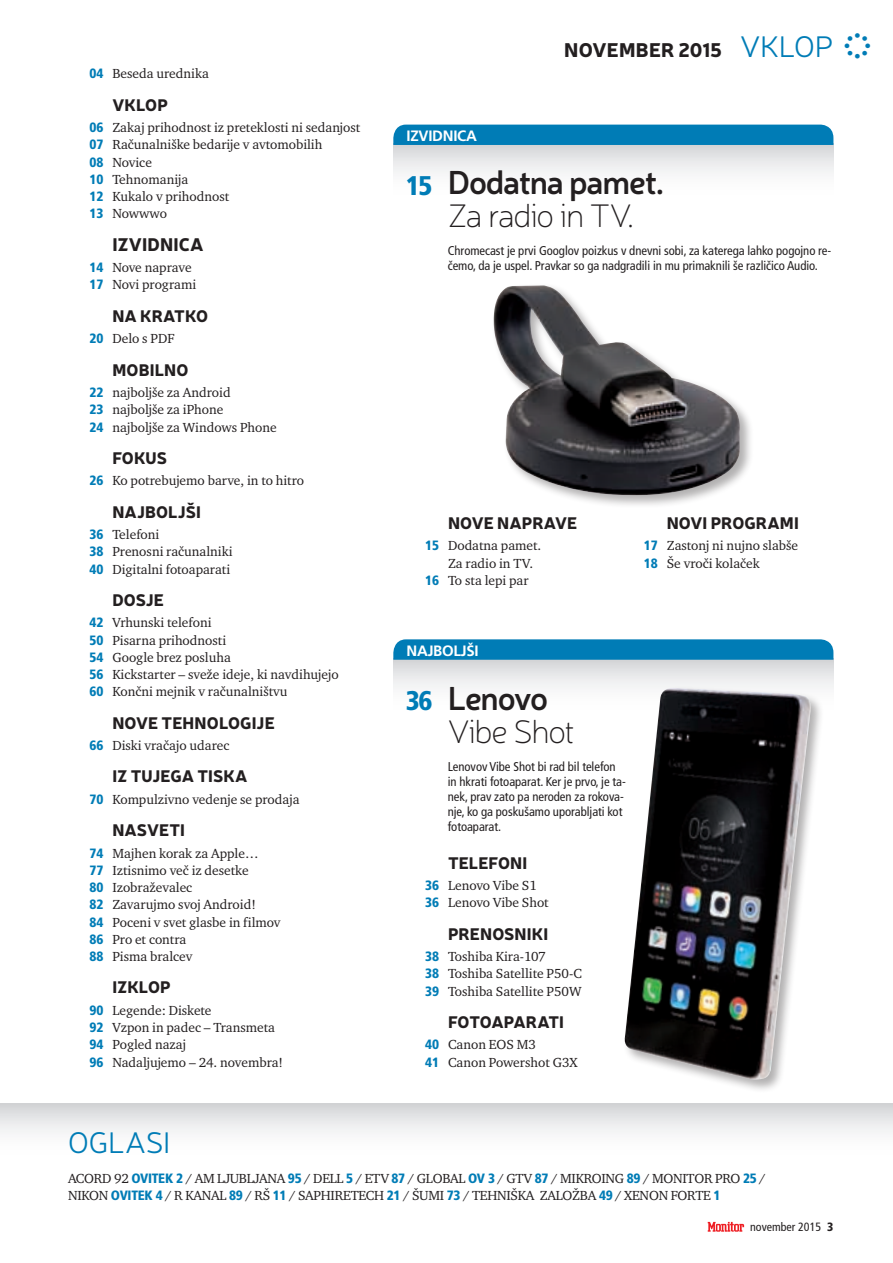
<style>
.page{position:relative;width:893px;height:1263px;background:#fff}
.page>*{position:absolute;margin:0;border:0;box-sizing:border-box;transform-origin:0 0}
.Kazalo_3{font:600 33px/33px "Neris";letter-spacing:-.035em;color:#231f20}
.Kazalo_3-2{font:100 33px/33px "Neris";letter-spacing:-.045em;color:#231f20}
.t1{font:300 30px "Neris";letter-spacing:-.005em;color:#007cb6}
.Uvod_PREIZKUSI{font:900 condensed 27px "Frutiger LT Std";color:#007cb6}
.Kazalo_2{font:25.8px "roam monitor";color:#007cb6}
.t2{font:900 19.5px "Neris";letter-spacing:.01em;color:#231f20}
.Kazalo_1{font:900 18px "Neris";letter-spacing:.005em;color:#231f20}
.Kazalo_1-2{font:900 16.5px "Neris";letter-spacing:.005em;color:#231f20}
.Uvod_PREIZKUSI-2{font:700 15px "Frutiger LT Std";letter-spacing:-.015em;color:#fff}
.Kazalo_2-2{font:13.5px/17.2px "Charter Itc TEE";color:#231f20}
.Body_TEXT{font:13.5px/16.5px "Charter Itc TEE";letter-spacing:-.02em;color:#231f20}
.Body_TEXT_okvir{font:condensed 12.75px/15px "Frutiger LT Std";letter-spacing:-.005em;color:#231f20}
.Pagina{font:condensed 12px "Frutiger LT Std";color:#231f20}
.s1{font-family:"Frutiger LT Std";font-weight:900;font-stretch:condensed;color:#007cb6}
.s2{font-weight:300;font-size:30px;color:#007cb6}
.s3{font-weight:100}
.s4{font-weight:600}
.s5{font-weight:900}
</style>
<div class="page">
<svg style="left:708px;top:1222px;width:36px;height:10px"></svg>
<div style="left:0;top:1104px;width:893px;height:58px;background:linear-gradient(to bottom,#dadbde,#fff)"></div>
<div style="left:393px;top:659px;width:440px;height:58px;background:linear-gradient(to bottom,#dadbde,#fff)"></div>
<svg style="left:393px;top:639px;width:440px;height:21px;background:#0980b8"></svg>
<div style="left:393px;top:144px;width:440px;height:59px;background:linear-gradient(to bottom,#dadbdd,#fff)"></div>
<div style="left:393px;top:125px;width:440px;height:20px;background:#007cb6"></div>
<div style="left:492px;top:283px;width:262px;height:226px;background:#231f20;opacity:.35"></div>
<img style="left:492px;top:285px;width:249px;height:212px">
<div style="left:623px;top:686px;width:202px;height:408px;background:#231f20;opacity:.35"></div>
<img style="left:623px;top:688px;width:189px;height:392px">
<p class="Kazalo_2-2" style="left:89px;top:65px;width:121px"><span class="s1">04</span> Beseda urednika</p>
<p class="Kazalo_1-2" style="left:112px;top:93px;width:57px">VKLOP</p>
<p class="Kazalo_2-2" style="left:89px;top:119px;width:273px"><span class="s1">06</span> Zakaj prihodnost iz preteklosti ni sedanjost</p>
<p class="Kazalo_2-2" style="left:89px;top:136px;width:234px"><span class="s1">07</span> Računalniške bedarije v avtomobilih</p>
<p class="Kazalo_2-2" style="left:89px;top:153px;width:64px"><span class="s1">08</span> Novice</p>
<p class="Kazalo_2-2" style="left:89px;top:171px;width:100px"><span class="s1">10</span> Tehnomanija</p>
<p class="Kazalo_2-2" style="left:89px;top:188px;width:141px"><span class="s1">12</span> Kukalo v prihodnost</p>
<p class="Kazalo_2-2" style="left:89px;top:205px;width:79px"><span class="s1">13</span> Nowwwo</p>
<p class="Kazalo_1" style="left:112px;top:231px;width:93px">IZVIDNICA</p>
<p class="Kazalo_2-2" style="left:89px;top:259px;width:104px"><span class="s1">14</span> Nove naprave</p>
<p class="Kazalo_2-2" style="left:89px;top:276px;width:108px"><span class="s1">17</span> Novi programi</p>
<p class="Kazalo_1-2" style="left:112px;top:304px;width:97px">NA KRATKO</p>
<p class="Kazalo_2-2" style="left:89px;top:330px;width:87px"><span class="s1">20</span> Delo s PDF</p>
<p class="Kazalo_1-2" style="left:112px;top:357px;width:78px">MOBILNO</p>
<p class="Kazalo_2-2" style="left:89px;top:384px;width:143px"><span class="s1">22</span> najboljše za Android</p>
<p class="Kazalo_2-2" style="left:89px;top:401px;width:136px"><span class="s1">23</span> najboljše za iPhone</p>
<p class="Kazalo_2-2" style="left:89px;top:418px;width:189px"><span class="s1">24</span> najboljše za Windows Phone</p>
<p class="Kazalo_1-2" style="left:112px;top:446px;width:56px">FOKUS</p>
<p class="Kazalo_2-2" style="left:89px;top:472px;width:216px"><span class="s1">26</span> Ko potrebujemo barve, in to hitro</p>
<p class="Kazalo_1-2" style="left:112px;top:499px;width:90px">NAJBOLJŠI</p>
<p class="Kazalo_2-2" style="left:89px;top:526px;width:71px"><span class="s1">36</span> Telefoni</p>
<p class="Kazalo_2-2" style="left:89px;top:543px;width:145px"><span class="s1">38</span> Prenosni računalniki</p>
<p class="Kazalo_2-2" style="left:89px;top:560px;width:142px"><span class="s1">40</span> Digitalni fotoaparati</p>
<p class="Kazalo_1-2" style="left:112px;top:588px;width:53px">DOSJE</p>
<p class="Kazalo_2-2" style="left:89px;top:614px;width:124px"><span class="s1">42</span> Vrhunski telefoni</p>
<p class="Kazalo_2-2" style="left:89px;top:631px;width:138px"><span class="s1">50</span> Pisarna prihodnosti</p>
<p class="Kazalo_2-2" style="left:89px;top:648px;width:143px"><span class="s1">54</span> Google brez posluha</p>
<p class="Kazalo_2-2" style="left:89px;top:666px;width:251px"><span class="s1">56</span> Kickstarter – sveže ideje, ki navdihujejo</p>
<p class="Kazalo_2-2" style="left:89px;top:683px;width:200px"><span class="s1">60</span> Končni mejnik v računalništvu</p>
<p class="Kazalo_1-2" style="left:112px;top:710px;width:164px">NOVE TEHNOLOGIJE</p>
<p class="Kazalo_2-2" style="left:89px;top:737px;width:142px"><span class="s1">66</span> Diski vračajo udarec</p>
<p class="Kazalo_1-2" style="left:112px;top:764px;width:137px">IZ TUJEGA TISKA</p>
<p class="Kazalo_2-2" style="left:89px;top:791px;width:212px"><span class="s1">70</span> Kompulzivno vedenje se prodaja</p>
<p class="Kazalo_1-2" style="left:112px;top:818px;width:74px">NASVETI</p>
<p class="Kazalo_2-2" style="left:89px;top:844px;width:171px"><span class="s1">74</span> Majhen korak za Apple…</p>
<p class="Kazalo_2-2" style="left:89px;top:862px;width:161px"><span class="s1">77</span> Iztisnimo več iz desetke</p>
<p class="Kazalo_2-2" style="left:89px;top:879px;width:104px"><span class="s1">80</span> Izobraževalec</p>
<p class="Kazalo_2-2" style="left:89px;top:896px;width:168px"><span class="s1">82</span> Zavarujmo svoj Android!</p>
<p class="Kazalo_2-2" style="left:89px;top:913px;width:193px"><span class="s1">84</span> Poceni v svet glasbe in filmov</p>
<p class="Kazalo_2-2" style="left:89px;top:931px;width:99px"><span class="s1">86</span> Pro et contra</p>
<p class="Kazalo_2-2" style="left:89px;top:948px;width:105px"><span class="s1">88</span> Pisma bralcev</p>
<p class="Kazalo_1-2" style="left:112px;top:975px;width:60px">IZKLOP</p>
<p class="Kazalo_2-2" style="left:89px;top:1002px;width:124px"><span class="s1">90</span> Legende: Diskete</p>
<p class="Kazalo_2-2" style="left:89px;top:1019px;width:187px"><span class="s1">92</span> Vzpon in padec – Transmeta</p>
<p class="Kazalo_2-2" style="left:89px;top:1036px;width:98px"><span class="s1">94</span> Pogled nazaj</p>
<p class="Kazalo_2-2" style="left:89px;top:1053px;width:195px"><span class="s1">96</span> Nadaljujemo – 24. novembra!</p>
<p class="t1" style="left:68px;top:1123px;width:104px">OGLASI</p>
<p class="Uvod_PREIZKUSI-2" style="left:407px;top:127px;width:72px">IZVIDNICA</p>
<p class="t2" style="left:564px;top:36px;width:271px">NOVEMBER 2015 <span class="s2">VKLOP</span></p>
<p class="Kazalo_2" style="left:845px;top:35px;width:27px">U</p>
<p class="Uvod_PREIZKUSI" style="left:406px;top:169px;width:28px">15</p>
<p class="Kazalo_3" style="left:448px;top:164px;width:218px">Dodatna pamet.<br><span class="s3">Za radio in TV.</span></p>
<p class="Body_TEXT_okvir" style="left:448px;top:243px;width:385px">Chromecast je prvi Googlov poizkus v dnevni sobi, za katerega lahko pogojno re&shy;čemo, da je uspel. Pravkar so ga nadgradili in mu primaknili še različico Audio.</p>
<p class="Kazalo_1-2" style="left:448px;top:511px;width:131px">NOVE NAPRAVE</p>
<p class="Kazalo_2-2" style="left:448px;top:537px;width:95px;text-indent:-23px"><span class="s1">15</span> Dodatna pamet.<br>Za radio in TV.</p>
<p class="Kazalo_2-2" style="left:425px;top:572px;width:105px"><span class="s1">16</span> To sta lepi par</p>
<p class="Kazalo_1-2" style="left:667px;top:511px;width:134px">NOVI PROGRAMI</p>
<p class="Kazalo_2-2" style="left:644px;top:537px;width:156px"><span class="s1">17</span> Zastonj ni nujno slabše</p>
<p class="Kazalo_2-2" style="left:644px;top:554px;width:117px"><span class="s1">18</span> Še vroči kolaček</p>
<p class="Uvod_PREIZKUSI-2" style="left:407px;top:642px;width:74px">NAJBOLJŠI</p>
<p class="Uvod_PREIZKUSI" style="left:406px;top:684px;width:28px">36</p>
<p class="Kazalo_3-2" style="left:448px;top:681px;width:128px"><span class="s4">Lenovo<br></span>Vibe Shot</p>
<p class="Body_TEXT_okvir" style="left:448px;top:759px;width:180px">Lenovov Vibe Shot bi rad bil telefon in hkrati fotoaparat. Ker je prvo, je ta&shy;nek, prav zato pa neroden za rokova&shy;nje, ko ga poskušamo uporabljati kot fotoaparat.</p>
<p class="Kazalo_1-2" style="left:448px;top:850px;width:81px">TELEFONI</p>
<p class="Kazalo_2-2" style="left:425px;top:877px;width:113px"><span class="s1">36</span> Lenovo Vibe S1</p>
<p class="Kazalo_2-2" style="left:425px;top:894px;width:125px"><span class="s1">36</span> Lenovo Vibe Shot</p>
<p class="Kazalo_1-2" style="left:448px;top:921px;width:102px">PRENOSNIKI</p>
<p class="Kazalo_2-2" style="left:425px;top:948px;width:122px"><span class="s1">38</span> Toshiba Kira-107</p>
<p class="Kazalo_2-2" style="left:425px;top:965px;width:158px"><span class="s1">38</span> Toshiba Satellite P50-C</p>
<p class="Kazalo_2-2" style="left:425px;top:982px;width:158px"><span class="s1">39</span> Toshiba Satellite P50W</p>
<p class="Kazalo_1-2" style="left:448px;top:1010px;width:117px">FOTOAPARATI</p>
<p class="Kazalo_2-2" style="left:425px;top:1036px;width:112px"><span class="s1">40</span> Canon EOS M3</p>
<p class="Kazalo_2-2" style="left:425px;top:1053px;width:154px"><span class="s1">41</span> Canon Powershot G3X</p>
<p class="Body_TEXT" style="left:68px;top:1170px;width:699px">ACORD 92 <span class="s1">OVITEK 2</span> / AM LJUBLJANA <span class="s1">95</span> / DELL <span class="s1">5</span> / ETV <span class="s1">87</span> / GLOBAL <span class="s1">OV 3</span> / GTV <span class="s1">87</span> / MIKROING <span class="s1">89</span> / MONITOR PRO <span class="s1">25</span> /<br>NIKON <span class="s1">OVITEK 4</span> / R KANAL <span class="s1">89</span> / RŠ <span class="s1">11</span> / SAPHIRETECH <span class="s1">21</span> / ŠUMI <span class="s1">73</span> / TEHNIŠKA ZALOŽBA <span class="s1">49</span> / XENON FORTE <span class="s1">1</span></p>
<p class="Pagina" style="left:750px;top:1220px;width:85px">november 2015 <span class="s5">3</span></p>
</div>
